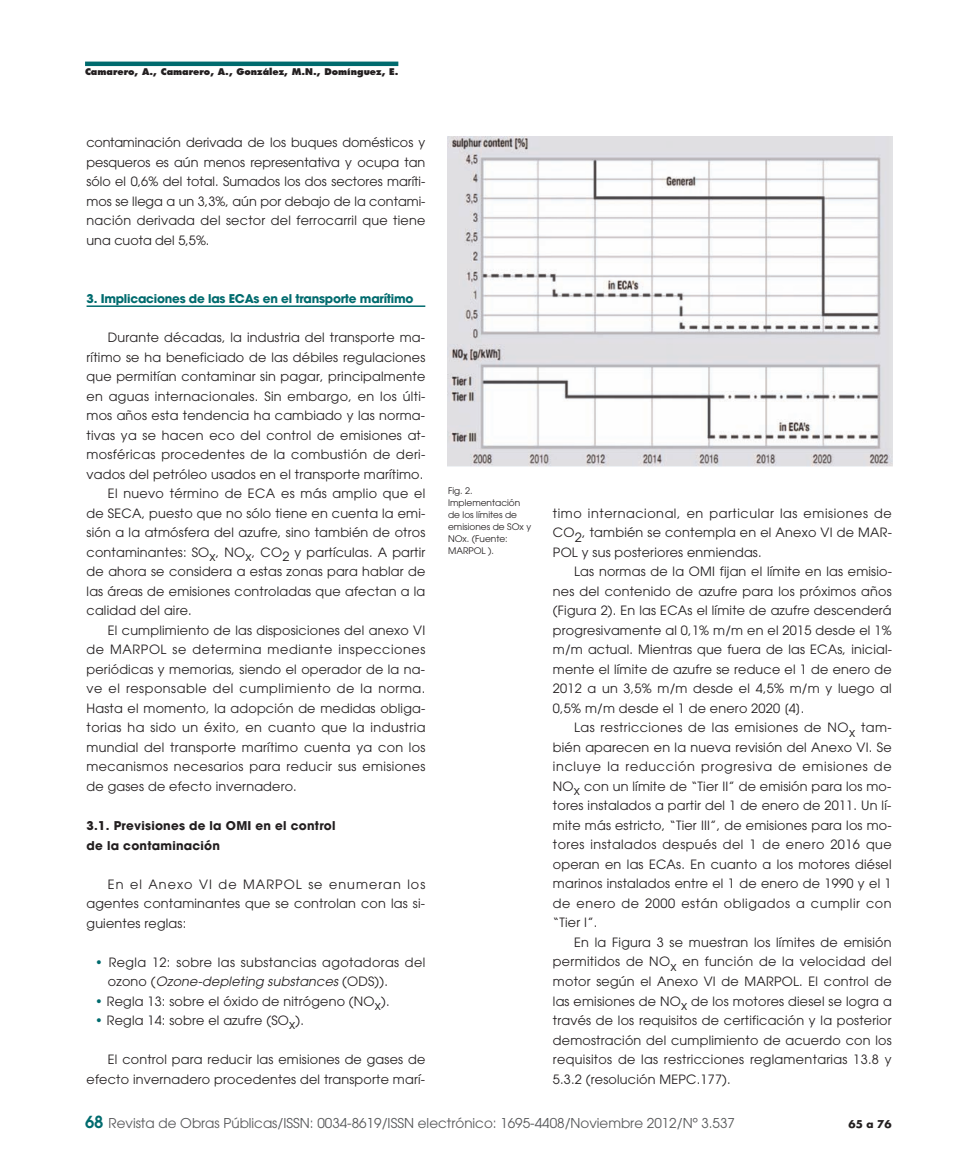
<style>
.page{position:relative;width:957px;height:1170px;background:#fff}
.page>*{position:absolute;margin:0;border:0;box-sizing:border-box;transform-origin:0 0}
.t1{font:13.5px "Avant Garde";color:#57585a}
.t2{font:12.75px/19.5px "Avant Garde";letter-spacing:.015em;color:#231f20;text-align:justify}
.t3{font:12.75px "Avant Garde";letter-spacing:.045em;color:#231f20}
.t4{font:12.75px "Avant Garde";letter-spacing:.035em;color:#231f20}
.t5{font:700 12px/19.5px "Avant Garde";letter-spacing:.02em;color:#231f20}
.t6{font:700 12px "Avant Garde";letter-spacing:-.02em;color:#006b6e}
.t7{font:700 10.5px "Futura";color:#231f20}
.t8{font:9px/12px "Avant Garde";color:#231f20}
.t9{font:800 9px "Futura";color:#231f20}
.s1{color:#006b6e}
.s2{font-style:italic}
.s3{font-weight:600;font-size:16.5px;color:#006b6e}
</style>
<div class="page">
<hr style="left:87px;top:305px;width:338px;height:2px;background:#006b6e">
<hr style="left:85px;top:62px;width:313px;height:4px;background:#006b6e">
<div style="left:446px;top:136px;width:447px;height:341px;background:linear-gradient(to right,#fcfcfd,#fcfcfd)"></div>
<img style="left:448px;top:136px;width:444px;height:330px">
<p class="t9" style="left:85px;top:68px;width:315px">Camarero, A., Camarero, A., González, M.N., Domínguez, E.</p>
<p class="t2" style="left:87px;top:134px;width:340px">contaminación derivada de los buques domésticos y pesqueros es aún menos representativa y ocupa tan sólo el 0,6% del total. Sumados los dos sectores maríti&shy;mos se llega a un 3,3%, aún por debajo de la contami&shy;nación derivada del sector del ferrocarril que tiene una cuota del 5,5%.</p>
<p class="t6" style="left:87px;top:294px;width:328px">3. Implicaciones de las ECAs en el transporte marítimo</p>
<p class="t2" style="left:108px;top:329px;width:319px">Durante décadas, la industria del transporte ma-</p>
<p class="t2" style="left:87px;top:348px;width:340px">rítimo se ha beneficiado de las débiles regulaciones</p>
<p class="t2" style="left:87px;top:368px;width:340px">que permitían contaminar sin pagar, principalmente</p>
<p class="t2" style="left:87px;top:387px;width:340px">en aguas internacionales. Sin embargo, en los últi-</p>
<p class="t2" style="left:87px;top:407px;width:340px">mos años esta tendencia ha cambiado y las norma-</p>
<p class="t2" style="left:87px;top:426px;width:340px">tivas ya se hacen eco del control de emisiones at-</p>
<p class="t2" style="left:87px;top:446px;width:340px">mosféricas procedentes de la combustión de deri-</p>
<p class="t2" style="left:87px;top:465px;width:338px">vados del petróleo usados en el transporte marítimo.</p>
<p class="t2" style="left:108px;top:485px;width:319px">El nuevo término de ECA es más amplio que el</p>
<p class="t2" style="left:87px;top:504px;width:340px">de SECA, puesto que no sólo tiene en cuenta la emi-</p>
<p class="t2" style="left:87px;top:524px;width:340px">sión a la atmósfera del azufre, sino también de otros</p>
<p class="t2" style="left:87px;top:543px;width:340px">contaminantes: SOx, NOx, CO2 y partículas. A partir</p>
<p class="t2" style="left:87px;top:563px;width:340px">de ahora se considera a estas zonas para hablar de</p>
<p class="t2" style="left:87px;top:582px;width:340px">las áreas de emisiones controladas que afectan a la</p>
<p class="t2" style="left:87px;top:602px;width:107px">calidad del aire.</p>
<p class="t2" style="left:108px;top:621px;width:319px">El cumplimiento de las disposiciones del anexo VI</p>
<p class="t3" style="left:87px;top:645px;width:340px">de MARPOL se determina mediante inspecciones</p>
<p class="t2" style="left:87px;top:660px;width:340px">periódicas y memorias, siendo el operador de la na-</p>
<p class="t3" style="left:87px;top:684px;width:340px">ve el responsable del cumplimiento de la norma.</p>
<p class="t2" style="left:87px;top:699px;width:340px">Hasta el momento, la adopción de medidas obliga-</p>
<p class="t4" style="left:87px;top:723px;width:340px">torias ha sido un éxito, en cuanto que la industria</p>
<p class="t2" style="left:87px;top:738px;width:340px">mundial del transporte marítimo cuenta ya con los</p>
<p class="t2" style="left:87px;top:758px;width:340px">mecanismos necesarios para reducir sus emisiones</p>
<p class="t2" style="left:87px;top:777px;width:212px">de gases de efecto invernadero.</p>
<p class="t5" style="left:87px;top:817px;width:250px">3.1. Previsiones de la OMI en el control de la contaminación</p>
<p class="t2" style="left:87px;top:875px;width:340px;text-indent:21px">En el Anexo VI de MARPOL se enumeran los agentes contaminantes que se controlan con las si&shy;guientes reglas:</p>
<p class="t2" style="left:108px;top:953px;width:319px;text-indent:-13px"><span class="s1">•</span> Regla 12: sobre las substancias agotadoras del ozono (<span class="s2">Ozone-depleting substances</span> (ODS)).</p>
<p class="t2" style="left:95px;top:992px;width:296px"><span class="s1">•</span> Regla 13: sobre el óxido de nitrógeno (NOx).</p>
<p class="t2" style="left:95px;top:1011px;width:210px"><span class="s1">•</span> Regla 14: sobre el azufre (SOx).</p>
<p class="t2" style="left:87px;top:1050px;width:340px;text-align:right">El control para reducir las emisiones de gases de efecto invernadero procedentes del transporte marí-</p>
<p class="t8" style="left:448px;top:485px;width:85px">Fig. 2.<br>Implementación de los límites de emisiones de SOx y<br>NOx. (Fuente:<br>MARPOL ).</p>
<p class="t2" style="left:553px;top:504px;width:340px">timo internacional, en particular las emisiones de CO2, también se contempla en el Anexo VI de MAR-POL y sus posteriores enmiendas.</p>
<p class="t2" style="left:553px;top:563px;width:340px;text-indent:21px">Las normas de la OMI fijan el límite en las emisio&shy;nes del contenido de azufre para los próximos años (Figura 2). En las ECAs el límite de azufre descenderá progresivamente al 0,1% m/m en el 2015 desde el 1% m/m actual. Mientras que fuera de las ECAs, inicial&shy;mente el límite de azufre se reduce el 1 de enero de 2012 a un 3,5% m/m desde el 4,5% m/m y luego al 0,5% m/m desde el 1 de enero 2020 [4].</p>
<p class="t2" style="left:553px;top:719px;width:340px;text-indent:21px">Las restricciones de las emisiones de NOx tam&shy;bién aparecen en la nueva revisión del Anexo VI. Se incluye la reducción progresiva de emisiones de NOx con un límite de “Tier II” de emisión para los mo&shy;tores instalados a partir del 1 de enero de 2011. Un lí&shy;mite más estricto, “Tier III”, de emisiones para los mo&shy;tores instalados después del 1 de enero 2016 que operan en las ECAs. En cuanto a los motores diésel marinos instalados entre el 1 de enero de 1990 y el 1 de enero de 2000 están obligados a cumplir con “Tier I”.</p>
<p class="t2" style="left:553px;top:933px;width:340px;text-indent:21px">En la Figura 3 se muestran los límites de emisión permitidos de NOx en función de la velocidad del motor según el Anexo VI de MARPOL. El control de las emisiones de NOx de los motores diesel se logra a través de los requisitos de certificación y la posterior demostración del cumplimiento de acuerdo con los requisitos de las restricciones reglamentarias 13.8 y 5.3.2 (resolución MEPC.177).</p>
<p class="t1" style="left:85px;top:1118px;width:651px"><span class="s3">68</span> Revista de Obras Públicas/ISSN: 0034-8619/ISSN electrónico: 1695-4408/Noviembre 2012/Nº 3.537</p>
<p class="t7" style="left:848px;top:1118px;width:45px">65 a 76</p>
</div>
